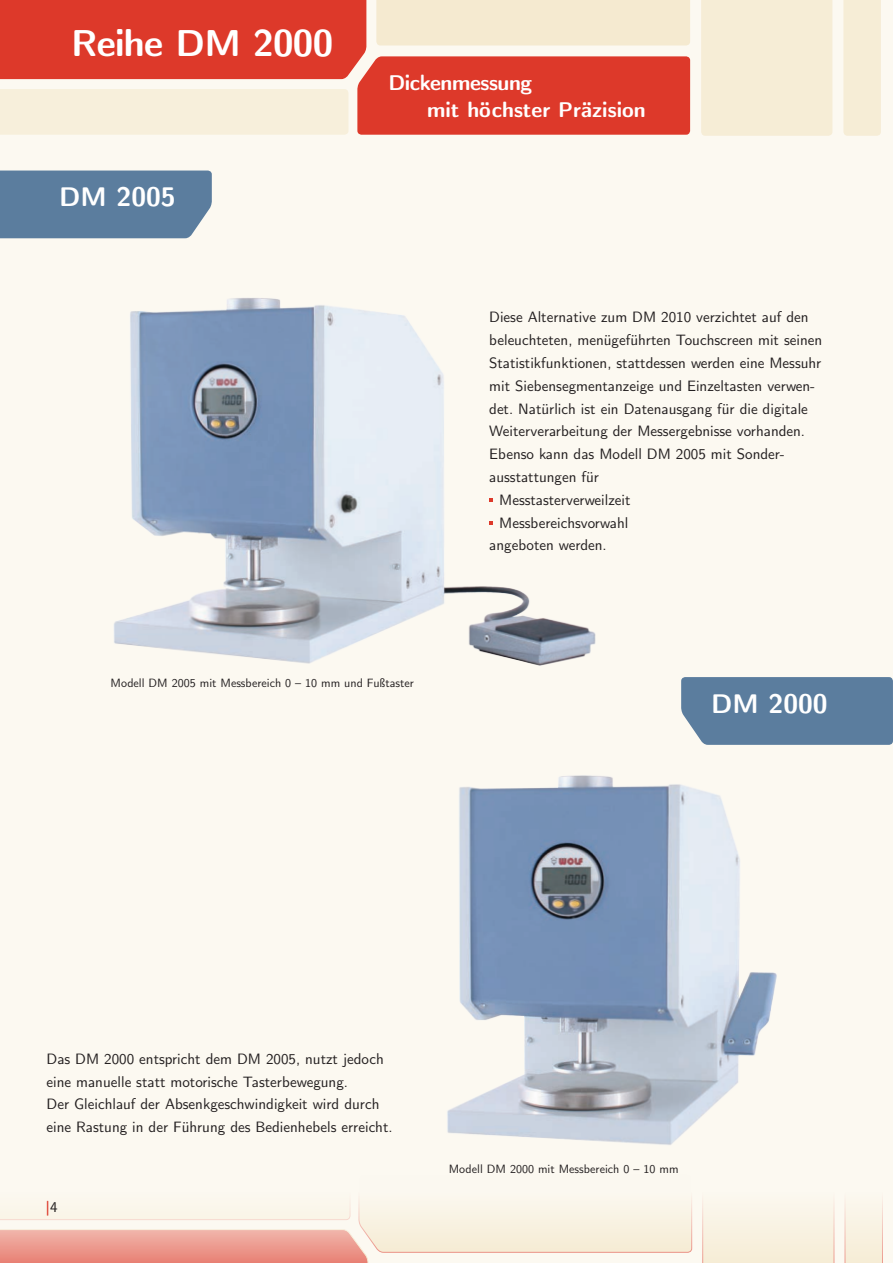
<style>
.page{position:relative;width:893px;height:1263px;background:#fcf9f1}
.page>*{position:absolute;margin:0;border:0;box-sizing:border-box;transform-origin:0 0}
.t1{font:700 37.35px "CMU Sans Serif";letter-spacing:-.02em;color:#fff}
.t2{font:700 26.85px "CMU Sans Serif";color:#fff}
.t3{font:700 21.3px "CMU Sans Serif";color:#fff}
.t4{font:700 21.3px "CMU Sans Serif";letter-spacing:-.02em;color:#fff}
.t5{font:15px/22.8px "CMU Sans Serif";color:#231f20}
.t6{font:700 15px "CMU Sans Serif";color:#dd392a}
.t7{font:12px "CMU Sans Serif";color:#231f20}
.s1{font-weight:400;color:#231f20}
</style>
<div class="page">
<svg style="left:702px;top:1173px;width:132px;height:90px"></svg>
<svg style="left:845px;top:1173px;width:38px;height:90px"></svg>
<div style="left:701px;top:0;width:131px;height:136px;background:#f6edd6"></div>
<div style="left:843px;top:0;width:38px;height:136px;background:#f6edd6"></div>
<div style="left:0;top:171px;width:212px;height:67px;background:#5b7d9e"></div>
<img style="left:406px;top:740px;width:414px;height:433px">
<div style="left:681px;top:677px;width:212px;height:68px;background:#5b7d9e"></div>
<img style="left:84px;top:273px;width:547px;height:419px">
<svg style="left:0;top:0;width:690px;height:135px;background:#e88574"></svg>
<svg style="left:0;top:1173px;width:692px;height:90px"></svg>
<h1 class="t1" style="left:71px;top:12px;width:263px">Reihe DM 2000</h1>
<h2 class="t2" style="left:59px;top:175px;width:118px">DM 2005</h2>
<h3 class="t4" style="left:388px;top:65px;width:145px">Dickenmessung</h3>
<h3 class="t3" style="left:427px;top:92px;width:220px">mit höchster Präzision</h3>
<p class="t5" style="left:489px;top:305px;width:321px">Diese Alternative zum DM 2010 verzichtet auf den</p>
<p class="t5" style="left:489px;top:328px;width:334px">beleuchteten, menügeführten Touchscreen mit seinen</p>
<p class="t5" style="left:489px;top:350px;width:334px">Statistikfunktionen, stattdessen werden eine Messuhr</p>
<p class="t5" style="left:489px;top:373px;width:328px">mit Siebensegmentanzeige und Einzeltasten verwen-</p>
<p class="t5" style="left:489px;top:396px;width:320px">det. Natürlich ist ein Datenausgang für die digitale</p>
<p class="t5" style="left:489px;top:419px;width:317px">Weiterverarbeitung der Messergebnisse vorhanden.</p>
<p class="t5" style="left:489px;top:442px;width:297px">Ebenso kann das Modell DM 2005 mit Sonder-</p>
<p class="t5" style="left:489px;top:464px;width:111px">ausstattungen für</p>
<p class="t5" style="left:499px;top:487px;width:133px">Messtasterverweilzeit</p>
<p class="t5" style="left:499px;top:510px;width:131px">Messbereichsvorwahl</p>
<p class="t5" style="left:489px;top:533px;width:119px">angeboten werden.</p>
<p class="t7" style="left:111px;top:673px;width:305px">Modell DM 2005 mit Messbereich 0 – 10 mm und Fußtaster</p>
<h2 class="t2" style="left:711px;top:682px;width:118px">DM 2000</h2>
<p class="t5" style="left:47px;top:1046px;width:348px">Das DM 2000 entspricht dem DM 2005, nutzt jedoch eine manuelle statt motorische Tasterbewegung.<br>Der Gleichlauf der Absenkgeschwindigkeit wird durch eine Rastung in der Führung des Bedienhebels erreicht.</p>
<p class="t6" style="left:45px;top:1195px;width:14px">|<span class="s1">4</span></p>
<p class="t7" style="left:449px;top:1158px;width:231px">Modell DM 2000 mit Messbereich 0 – 10 mm</p>
</div>
